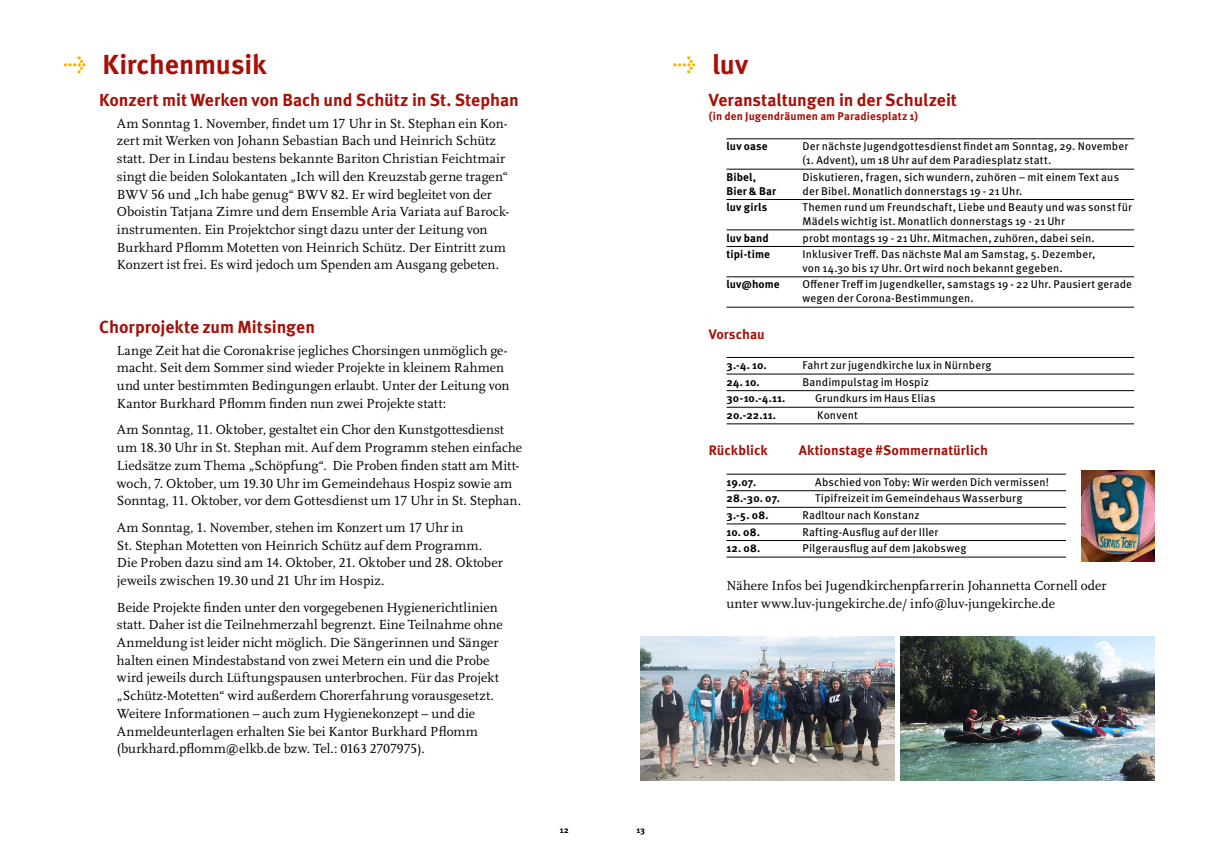
<style>
.page{position:relative;width:1205px;height:851px;background:#fff}
.page>*{position:absolute;margin:0;border:0;box-sizing:border-box;transform-origin:0 0}
.t1{font:700 27.5px "Meta Pro";letter-spacing:-.005em;color:#a51008}
.t2{font:700 17.5px "Meta Pro";letter-spacing:-.005em;color:#a51008}
.t3{font:13.75px/17.8px "Scala LF";letter-spacing:.005em;color:#000}
.t4{font:700 13.75px "Meta Pro";color:#a51008}
.t5{font:11.25px/13.8px "Meta Pro";letter-spacing:.01em;color:#000}
.t6{font:700 11.25px "Meta Pro";letter-spacing:.01em;color:#000}
.t7{font:700 11.25px "Meta Pro";letter-spacing:.01em;color:#a51008}
.t8{font:700 8.75px "Meta Pro";color:#000}
.s1{font-size:18.75px;color:#f9b000}
</style>
<div class="page">
<hr style="left:726px;top:138px;width:408px;height:1px;background:#000">
<hr style="left:726px;top:169px;width:408px;height:1px;background:#000">
<hr style="left:726px;top:199px;width:408px;height:1px;background:#000">
<hr style="left:726px;top:229px;width:408px;height:1px;background:#000">
<hr style="left:726px;top:246px;width:408px;height:1px;background:#000">
<hr style="left:726px;top:276px;width:408px;height:1px;background:#000">
<hr style="left:726px;top:307px;width:408px;height:1px;background:#000">
<hr style="left:726px;top:357px;width:408px;height:1px;background:#000">
<hr style="left:726px;top:374px;width:408px;height:1px;background:#000">
<hr style="left:726px;top:390px;width:408px;height:1px;background:#000">
<hr style="left:726px;top:407px;width:408px;height:1px;background:#000">
<hr style="left:726px;top:423px;width:408px;height:1px;background:#000">
<hr style="left:726px;top:474px;width:408px;height:1px;background:#000">
<hr style="left:726px;top:490px;width:408px;height:1px;background:#000">
<hr style="left:726px;top:507px;width:408px;height:1px;background:#000">
<hr style="left:726px;top:523px;width:408px;height:1px;background:#000">
<hr style="left:726px;top:540px;width:408px;height:1px;background:#000">
<hr style="left:726px;top:557px;width:408px;height:1px;background:#000">
<div style="left:1066px;top:461px;width:93px;height:100px;background:#fff"></div>
<img style="left:1082px;top:470px;width:72px;height:91px">
<img style="left:640px;top:636px;width:254px;height:144px">
<img style="left:900px;top:636px;width:254px;height:144px">
<h1 class="t1" style="left:64px;top:47px;width:204px"><span class="s1">→</span> Kirchenmusik</h1>
<p class="t2" style="left:99px;top:89px;width:421px">Konzert mit Werken von Bach und Schütz in St. Stephan</p>
<p class="t3" style="left:117px;top:114px;width:393px">Am Sonntag 1. November, findet um 17 Uhr in St. Stephan ein Kon&shy;zert mit Werken von Johann Sebastian Bach und Heinrich Schütz statt. Der in Lindau bestens bekannte Bariton Christian Feichtmair singt die beiden Solokantaten „Ich will den Kreuzstab gerne tragen“ BWV 56 und „Ich habe genug“ BWV 82. Er wird begleitet von der Oboistin Tatjana Zimre und dem Ensemble Aria Variata auf Barock&shy;instrumenten. Ein Projektchor singt dazu unter der Leitung von Burkhard Pflomm Motetten von Heinrich Schütz. Der Eintritt zum Konzert ist frei. Es wird jedoch um Spenden am Ausgang gebeten.</p>
<p class="t2" style="left:99px;top:316px;width:217px">Chorprojekte zum Mitsingen</p>
<p class="t3" style="left:117px;top:341px;width:394px">Lange Zeit hat die Coronakrise jegliches Chorsingen unmöglich ge&shy;macht. Seit dem Sommer sind wieder Projekte in kleinem Rahmen und unter bestimmten Bedingungen erlaubt. Unter der Leitung von Kantor Burkhard Pflomm finden nun zwei Projekte statt:</p>
<p class="t3" style="left:117px;top:421px;width:407px">Am Sonntag, 11. Oktober, gestaltet ein Chor den Kunstgottesdienst um 18.30 Uhr in St. Stephan mit. Auf dem Programm stehen einfache Liedsätze zum Thema „Schöpfung“. Die Proben finden statt am Mitt&shy;woch, 7. Oktober, um 19.30 Uhr im Gemeindehaus Hospiz sowie am Sonntag, 11. Oktober, vor dem Gottesdienst um 17 Uhr in St. Stephan.</p>
<p class="t3" style="left:117px;top:518px;width:387px">Am Sonntag, 1. November, stehen im Konzert um 17 Uhr in<br>St. Stephan Motetten von Heinrich Schütz auf dem Programm.<br>Die Proben dazu sind am 14. Oktober, 21. Oktober und 28. Oktober jeweils zwischen 19.30 und 21 Uhr im Hospiz.</p>
<p class="t3" style="left:117px;top:598px;width:387px">Beide Projekte finden unter den vorgegebenen Hygienerichtlinien statt. Daher ist die Teilnehmerzahl begrenzt. Eine Teilnahme ohne Anmeldung ist leider nicht möglich. Die Sängerinnen und Sänger halten einen Mindestabstand von zwei Metern ein und die Probe wird jeweils durch Lüftungspausen unterbrochen. Für das Projekt „Schütz-Motetten“ wird außerdem Chorerfahrung vorausgesetzt.<br>Weitere Informationen – auch zum Hygienekonzept – und die Anmeldeunterlagen erhalten Sie bei Kantor Burkhard Pflomm (burkhard.pflomm@elkb.de bzw. Tel.: 0163 2707975).</p>
<h1 class="t1" style="left:673px;top:47px;width:77px"><span class="s1">→</span> luv</h1>
<p class="t2" style="left:709px;top:89px;width:250px">Veranstaltungen in der Schulzeit</p>
<p class="t7" style="left:709px;top:109px;width:211px">(in den Jugendräumen am Paradiesplatz 1)</p>
<p class="t6" style="left:726px;top:139px;width:43px">luv oase</p>
<p class="t5" style="left:802px;top:140px;width:327px">Der nächste Jugendgottesdienst findet am Sonntag, 29. November (1. Advent), um 18 Uhr auf dem Paradiesplatz statt.</p>
<p class="t6" style="left:726px;top:170px;width:31px">Bibel,</p>
<p class="t5" style="left:802px;top:170px;width:318px">Diskutieren, fragen, sich wundern, zuhören – mit einem Text aus</p>
<p class="t6" style="left:726px;top:183px;width:51px">Bier &amp; Bar</p>
<p class="t5" style="left:802px;top:184px;width:221px">der Bibel. Monatlich donnerstags 19 - 21 Uhr.</p>
<p class="t6" style="left:726px;top:200px;width:42px">luv girls</p>
<p class="t5" style="left:802px;top:201px;width:331px">Themen rund um Freundschaft, Liebe und Beauty und was sonst für<br>Mädels wichtig ist. Monatlich donnerstags 19 - 21 Uhr</p>
<p class="t6" style="left:726px;top:230px;width:44px">luv band</p>
<p class="t5" style="left:802px;top:231px;width:294px">probt montags 19 - 21 Uhr. Mitmachen, zuhören, dabei sein.</p>
<p class="t6" style="left:726px;top:247px;width:45px">tipi-time</p>
<p class="t5" style="left:802px;top:248px;width:294px">Inklusiver Treff. Das nächste Mal am Samstag, 5. Dezember, von 14.30 bis 17 Uhr. Ort wird noch bekannt gegeben.</p>
<p class="t6" style="left:726px;top:277px;width:55px">luv@home</p>
<p class="t5" style="left:802px;top:278px;width:331px">Offener Treff im Jugendkeller, samstags 19 - 22 Uhr. Pausiert gerade wegen der Corona-Bestimmungen.</p>
<p class="t4" style="left:709px;top:325px;width:57px">Vorschau</p>
<p class="t6" style="left:726px;top:358px;width:42px">3.-4. 10.</p>
<p class="t5" style="left:802px;top:358px;width:191px">Fahrt zur jugendkirche lux in Nürnberg</p>
<p class="t6" style="left:726px;top:374px;width:35px">24. 10.</p>
<p class="t5" style="left:802px;top:375px;width:128px">Bandimpulstag im Hospiz</p>
<p class="t6" style="left:726px;top:391px;width:60px">30-10.-4.11.</p>
<p class="t5" style="left:815px;top:392px;width:122px">Grundkurs im Haus Elias</p>
<p class="t6" style="left:726px;top:408px;width:51px">20.-22.11.</p>
<p class="t5" style="left:817px;top:408px;width:42px">Konvent</p>
<p class="t4" style="left:709px;top:442px;width:60px">Rückblick</p>
<p class="t4" style="left:799px;top:442px;width:191px">Aktionstage #Sommernatürlich</p>
<p class="t6" style="left:726px;top:474px;width:31px">19.07.</p>
<p class="t5" style="left:815px;top:475px;width:235px">Abschied von Toby: Wir werden Dich vermissen!</p>
<p class="t6" style="left:726px;top:491px;width:55px">28.-30. 07.</p>
<p class="t5" style="left:815px;top:492px;width:209px">Tipifreizeit im Gemeindehaus Wasserburg</p>
<p class="t6" style="left:726px;top:508px;width:44px">3.-5. 08.</p>
<p class="t5" style="left:802px;top:508px;width:119px">Radltour nach Konstanz</p>
<p class="t6" style="left:726px;top:524px;width:35px">10. 08.</p>
<p class="t5" style="left:802px;top:525px;width:137px">Rafting-Ausflug auf der Iller</p>
<p class="t6" style="left:726px;top:541px;width:35px">12. 08.</p>
<p class="t5" style="left:802px;top:541px;width:165px">Pilgerausflug auf dem Jakobsweg</p>
<p class="t3" style="left:726px;top:577px;width:381px">Nähere Infos bei Jugendkirchenpfarrerin Johannetta Cornell oder unter www.luv-jungekirche.de/ info@luv-jungekirche.de</p>
<p class="t8" style="left:560px;top:824px;width:10px">12</p>
<p class="t8" style="left:636px;top:824px;width:10px">13</p>
</div>
